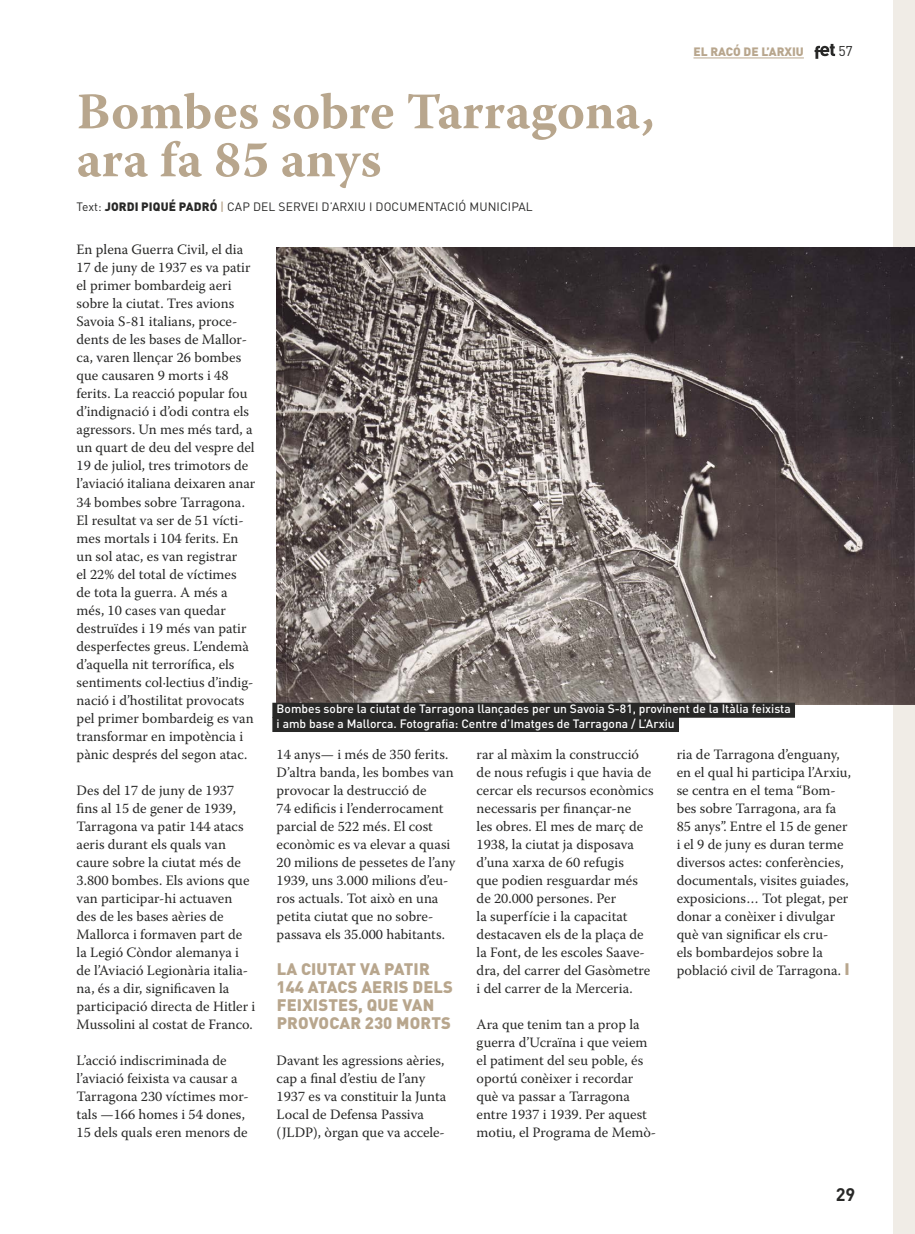
<style>
.page{position:relative;width:915px;height:1234px;background:#fff}
.page>*{position:absolute;margin:0;border:0;box-sizing:border-box;transform-origin:0 0}
.t1{font:700 51px/48px "Warnock Pro";color:#b8a68d}
.t2{font:700 18px "DIN Pro";color:#282827}
.t3{font:900 16.5px/18px "DIN Pro";letter-spacing:.01em;color:#b8a68d}
.t4{font:14.25px/18px "Warnock Pro";color:#282827}
.t5{font:14.1px "DIN Pro";color:#282827}
.t6{font:500 12px/14.2px "DIN Pro";color:#fff}
.t7{font:12px "DIN Pro";letter-spacing:.01em;color:#282827}
.t8{font:900 12px "DIN Pro";color:#b8a68d}
.s1{font-weight:900}
.s2{font-weight:500;color:#b8a68d}
.s3{font-family:"DIN Pro";font-weight:900;font-size:16.5px;color:#b8a68d}
</style>
<div class="page">
<svg style="left:814px;top:44px;width:20px;height:15px"></svg>
<hr style="left:0;top:0;width:1px;height:1233px;background:#fafbed">
<hr style="left:693px;top:58px;width:110px;height:1px;background:#b8a68d">
<div style="left:893px;top:0;width:21px;height:1233px;background:#f0ece6"></div>
<img style="left:276px;top:247px;width:638px;height:457px">
<div style="left:272px;top:702px;width:522px;height:15px;background:#282827"></div>
<div style="left:272px;top:716px;width:406px;height:15px;background:#282827"></div>
<h1 class="t1" style="left:77px;top:87px;width:579px">Bombes sobre Tarragona, ara fa 85 anys</h1>
<p class="t7" style="left:77px;top:198px;width:457px">Text: <span class="s1">JORDI PIQUÉ PADRÓ</span> <span class="s2">|</span> CAP DEL SERVEI D’ARXIU I DOCUMENTACIÓ MUNICIPAL</p>
<p class="t8" style="left:693px;top:44px;width:112px">EL RACÓ DE L’ARXIU</p>
<p class="t5" style="left:838px;top:41px;width:16px">57</p>
<p class="t4" style="left:77px;top:240px;width:180px">En plena Guerra Civil, el dia<br>17 de juny de 1937 es va patir el primer bombardeig aeri sobre la ciutat. Tres avions<br>Savoia S-81 italians, proce&shy;dents de les bases de Mallor&shy;ca, varen llençar 26 bombes que causaren 9 morts i 48 ferits. La reacció popular fou d’indignació i d’odi contra els agressors. Un mes més tard, a un quart de deu del vespre del<br>19 de juliol, tres trimotors de l’aviació italiana deixaren anar<br>34 bombes sobre Tarragona.<br>El resultat va ser de 51 vícti&shy;mes mortals i 104 ferits. En un sol atac, es van registrar<br>el 22% del total de víctimes<br>de tota la guerra. A més a més, 10 cases van quedar destruïdes i 19 més van patir desperfectes greus. L’endemà d’aquella nit terrorífica, els sentiments col·lectius d’indig&shy;nació i d’hostilitat provocats pel primer bombardeig es van transformar en impotència i pànic després del segon atac.</p>
<p class="t4" style="left:77px;top:780px;width:180px">Des del 17 de juny de 1937 fins al 15 de gener de 1939,<br>Tarragona va patir 144 atacs aeris durant els quals van caure sobre la ciutat més de<br>3.800 bombes. Els avions que van participar-hi actuaven des de les bases aèries de<br>Mallorca i formaven part de la Legió Còndor alemanya i de l’Aviació Legionària italia&shy;na, és a dir, significaven la participació directa de Hitler i<br>Mussolini al costat de Franco.</p>
<p class="t4" style="left:77px;top:1050px;width:173px">L’acció indiscriminada de l’aviació feixista va causar a<br>Tarragona 230 víctimes mor&shy;tals —166 homes i 54 dones,<br>15 dels quals eren menors de</p>
<p class="t6" style="left:276px;top:701px;width:515px">Bombes sobre la ciutat de Tarragona llançades per un Savoia S-81, provinent de la Itàlia feixista i amb base a Mallorca. Fotografia: Centre d’Imatges de Tarragona / L’Arxiu</p>
<p class="t4" style="left:276px;top:744px;width:180px">14 anys— i més de 350 ferits.<br>D’altra banda, les bombes van provocar la destrucció de<br>74 edificis i l’enderrocament parcial de 522 més. El cost econòmic es va elevar a quasi<br>20 milions de pessetes de l’any<br>1939, uns 3.000 milions d’eu&shy;ros actuals. Tot això en una petita ciutat que no sobre&shy;passava els 35.000 habitants.</p>
<p class="t3" style="left:276px;top:959px;width:178px">LA CIUTAT VA PATIR<br>144 ATACS AERIS DELS<br>FEIXISTES, QUE VAN<br>PROVOCAR 230 MORTS</p>
<p class="t4" style="left:276px;top:1050px;width:171px">Davant les agressions aèries, cap a final d’estiu de l’any<br>1937 es va constituir la Junta<br>Local de Defensa Passiva (JLDP), òrgan que va accele-</p>
<p class="t4" style="left:476px;top:744px;width:178px">rar al màxim la construcció de nous refugis i que havia de cercar els recursos econòmics necessaris per finançar-ne<br>les obres. El mes de març de<br>1938, la ciutat ja disposava d’una xarxa de 60 refugis<br>que podien resguardar més de 20.000 persones. Per<br>la superfície i la capacitat destacaven els de la plaça de la Font, de les escoles Saave&shy;dra, del carrer del Gasòmetre i del carrer de la Merceria.</p>
<p class="t4" style="left:476px;top:1014px;width:181px">Ara que tenim tan a prop la guerra d’Ucraïna i que veiem el patiment del seu poble, és oportú conèixer i recordar què va passar a Tarragona entre 1937 i 1939. Per aquest motiu, el Programa de Memò-</p>
<p class="t4" style="left:676px;top:744px;width:176px">ria de Tarragona d’enguany, en el qual hi participa l’Arxiu, se centra en el tema “Bom&shy;bes sobre Tarragona, ara fa<br>85 anys”. Entre el 15 de gener i el 9 de juny es duran terme diversos actes: conferències, documentals, visites guiades, exposicions… Tot plegat, per donar a conèixer i divulgar què van significar els cru-<br>els bombardejos sobre la població civil de Tarragona. <span class="s3">I</span></p>
<p class="t2" style="left:835px;top:1181px;width:21px">29</p>
</div>
